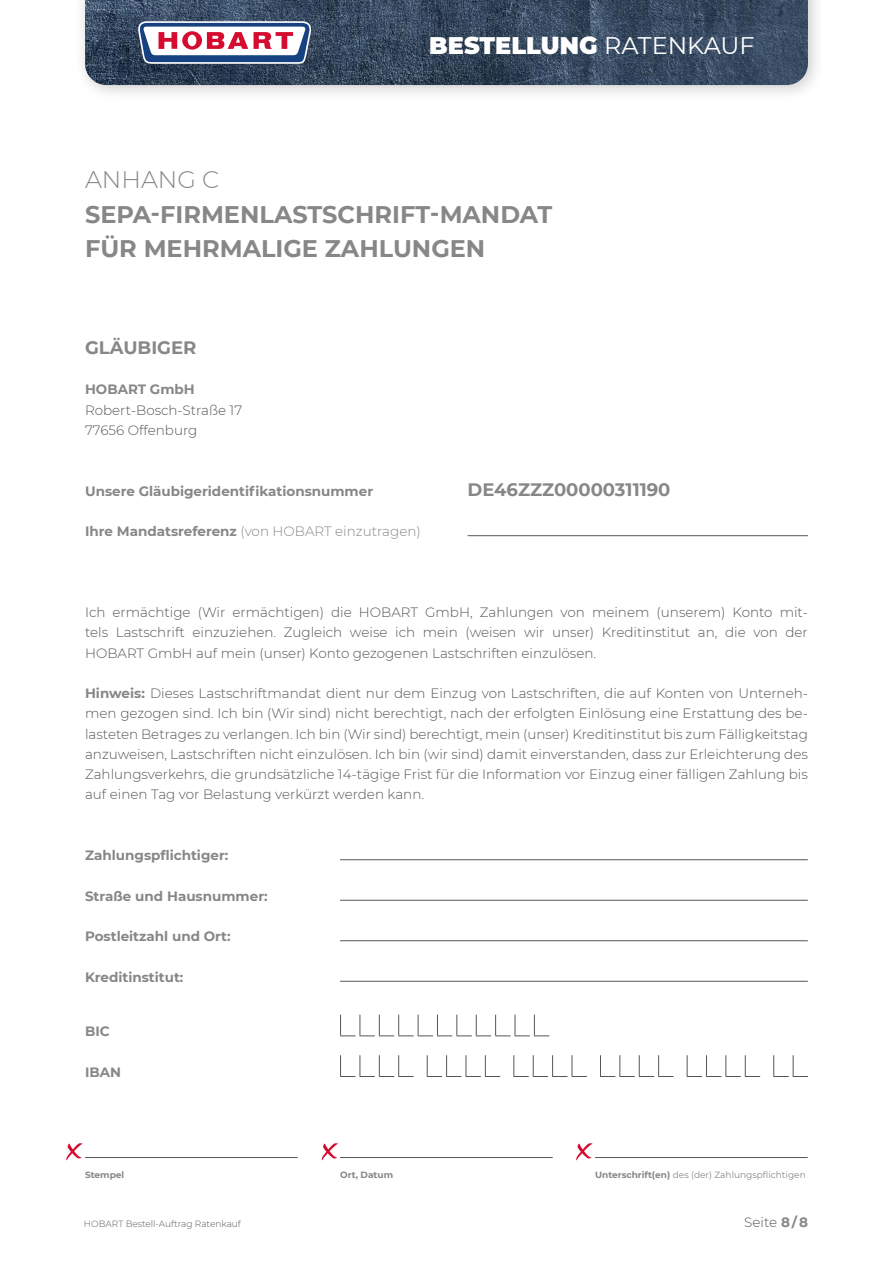
<style>
.page{position:relative;width:893px;height:1263px;background:#fff}
.page>*{position:absolute;margin:0;border:0;box-sizing:border-box;transform-origin:0 0}
.t1{font:700 24px/34.5px "Montserrat";color:#878786}
.t2{font:900 24px "Montserrat";color:#fff}
.t3{font:300 24px "Montserrat";color:#878786}
.t4{font:700 18px "Montserrat";color:#878786}
.t5{font:300 13.5px/20.2px "Montserrat";color:#565656;text-align:justify}
.t6{font:700 13.5px "Montserrat";color:#878786}
.t7{font:300 13.5px "Montserrat";color:#878786}
.t8{font:9px "Montserrat";color:#878786}
.t9{font:300 9px "Montserrat";color:#565656}
.t10{font:700 9px "Montserrat";color:#878786}
.s1{font-weight:400}
.s2{font-weight:700}
.s3{font-weight:700;color:#878786}
</style>
<div class="page">
<div style="left:74px;top:0;width:751px;height:102px;background:#000;opacity:.2"></div>
<img style="left:85px;top:0;width:723px;height:85px">
<svg style="left:138px;top:21px;width:173px;height:43px"></svg>
<hr style="left:468px;top:535px;width:340px;height:1px;background:#565656">
<hr style="left:340px;top:859px;width:468px;height:1px;background:#565656">
<hr style="left:340px;top:900px;width:468px;height:1px;background:#565656">
<hr style="left:340px;top:940px;width:468px;height:1px;background:#565656">
<hr style="left:340px;top:981px;width:468px;height:1px;background:#565656">
<hr style="left:85px;top:1157px;width:213px;height:1px;background:#565656">
<hr style="left:340px;top:1157px;width:213px;height:1px;background:#565656">
<hr style="left:595px;top:1157px;width:213px;height:1px;background:#565656">
<svg style="left:340px;top:1055px;width:74px;height:22px"></svg>
<svg style="left:427px;top:1055px;width:73px;height:22px"></svg>
<svg style="left:513px;top:1055px;width:74px;height:22px"></svg>
<svg style="left:600px;top:1055px;width:73px;height:22px"></svg>
<svg style="left:687px;top:1055px;width:73px;height:22px"></svg>
<svg style="left:773px;top:1055px;width:35px;height:22px"></svg>
<svg style="left:340px;top:1014px;width:209px;height:22px"></svg>
<svg style="left:66px;top:1143px;width:17px;height:17px"></svg>
<svg style="left:322px;top:1143px;width:16px;height:17px"></svg>
<svg style="left:576px;top:1143px;width:17px;height:17px"></svg>
<h1 class="t2" style="left:429px;top:28px;width:327px">BESTELLUNG <span class="s1">RATENKAUF</span></h1>
<h1 class="t3" style="left:85px;top:163px;width:136px">ANHANG C</h1>
<h1 class="t1" style="left:85px;top:196px;width:469px">SEPA-FIRMENLASTSCHRIFT-MANDAT<br>FÜR MEHRMALIGE ZAHLUNGEN</h1>
<h2 class="t4" style="left:85px;top:334px;width:113px">GLÄUBIGER</h2>
<p class="t6" style="left:85px;top:380px;width:111px">HOBART GmbH</p>
<p class="t5" style="left:85px;top:399px;width:159px">Robert-Bosch-Straße 17<br>77656 Offenburg</p>
<p class="t6" style="left:85px;top:481px;width:290px">Unsere Gläubigeridentifikationsnummer</p>
<h2 class="t4" style="left:468px;top:476px;width:204px">DE46ZZZ00000311190</h2>
<p class="t7" style="left:85px;top:522px;width:337px"><span class="s2">Ihre Mandatsreferenz</span> (von HOBART einzutragen)</p>
<p class="t5" style="left:85px;top:602px;width:724px">Ich ermächtige (Wir ermächtigen) die HOBART GmbH, Zahlungen von meinem (unserem) Konto mit&shy;tels Lastschrift einzuziehen. Zugleich weise ich mein (weisen wir unser) Kreditinstitut an, die von der HOBART GmbH auf mein (unser) Konto gezogenen Lastschriften einzulösen.</p>
<p class="t5" style="left:85px;top:683px;width:724px"><span class="s3">Hinweis:</span> Dieses Lastschriftmandat dient nur dem Einzug von Lastschriften, die auf Konten von Unterneh&shy;men gezogen sind. Ich bin (Wir sind) nicht berechtigt, nach der erfolgten Einlösung eine Erstattung des be&shy;lasteten Betrages zu verlangen. Ich bin (Wir sind) berechtigt, mein (unser) Kreditinstitut bis zum Fälligkeitstag anzuweisen, Lastschriften nicht einzulösen. Ich bin (wir sind) damit einverstanden, dass zur Erleichterung des Zahlungsverkehrs, die grundsätzliche 14-tägige Frist für die Information vor Einzug einer fälligen Zahlung bis auf einen Tag vor Belastung verkürzt werden kann.</p>
<p class="t6" style="left:85px;top:845px;width:145px">Zahlungspflichtiger:</p>
<p class="t6" style="left:85px;top:886px;width:184px">Straße und Hausnummer:</p>
<p class="t6" style="left:85px;top:926px;width:147px">Postleitzahl und Ort:</p>
<p class="t6" style="left:85px;top:967px;width:100px">Kreditinstitut:</p>
<p class="t6" style="left:85px;top:1022px;width:26px">BIC</p>
<p class="t6" style="left:85px;top:1062px;width:38px">IBAN</p>
<p class="t10" style="left:85px;top:1168px;width:41px">Stempel</p>
<p class="t10" style="left:340px;top:1168px;width:55px">Ort, Datum</p>
<p class="t8" style="left:595px;top:1169px;width:212px"><span class="s2">Unterschrift(en)</span> des (der) Zahlungspflichtigen</p>
<p class="t9" style="left:84px;top:1217px;width:158px">HOBART Bestell-Auftrag Ratenkauf</p>
<p class="t5" style="left:744px;top:1212px;width:65px">Seite <span class="s3">8 / 8</span></p>
</div>
